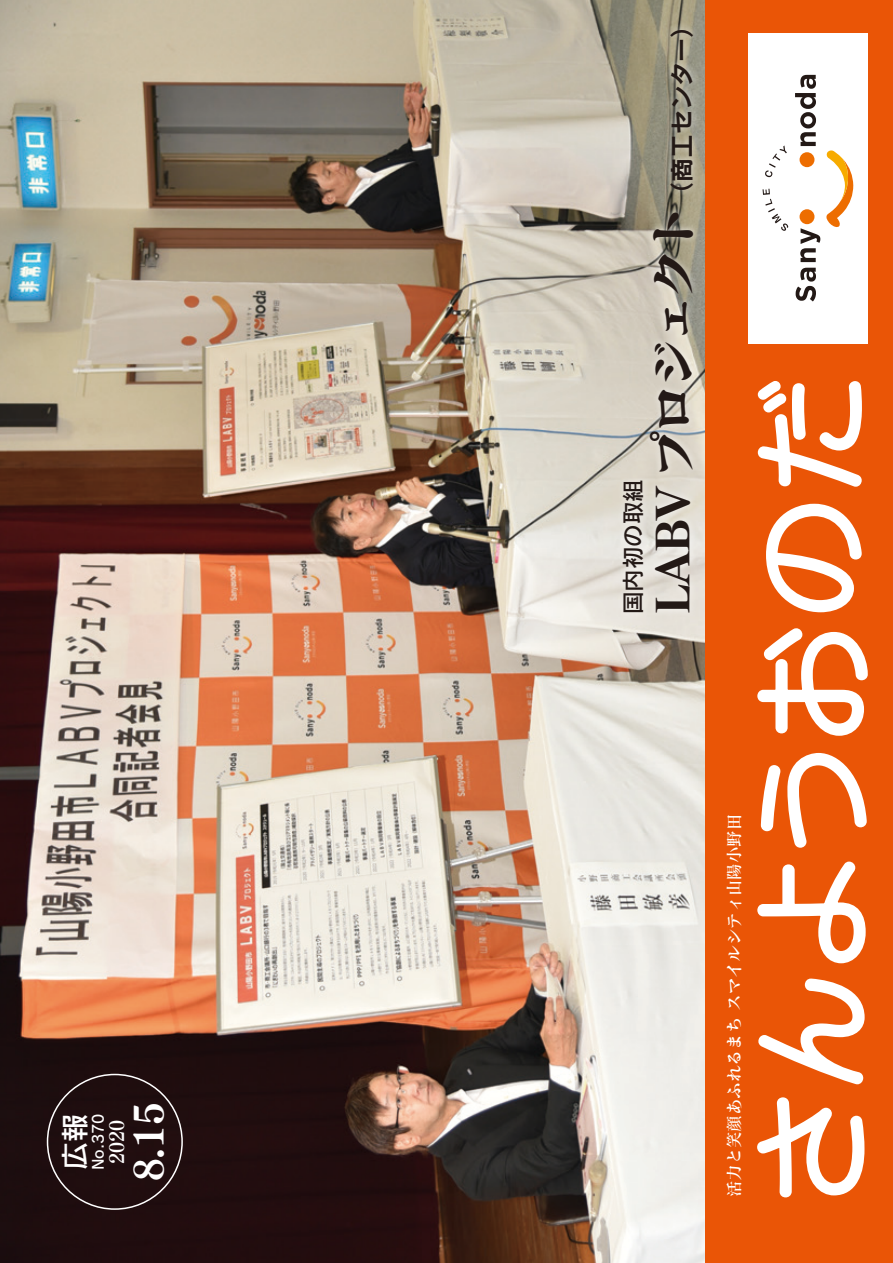
<style>
.page{position:relative;width:893px;height:1263px;background:#fff}
.page>*{position:absolute;margin:0;border:0;box-sizing:border-box;transform-origin:0 0}
.t1{font:117px "Anito Std M";letter-spacing:.01em;color:#fff}
.t2{font:45px "Matisse Pro EB";color:#231916}
.t3{font:39px "Tsuku Min Pro E";color:#fff}
.t4{font:28.5px "Rodin Pro DB";color:#fff}
.t5{font:22.5px "Rodin Pro DB";color:#231916}
.t6{font:19.5px "Tsuku Min Pro B";color:#fff}
.t7{font:16.5px "Matisse Pro DB";color:#fff}
.t8{font:15px "Rodin Pro DB";color:#fff}
.s1{font-family:"Rodin Pro B";font-size:24px}
</style>
<div class="page">
<img style="left:0;top:0;width:706px;height:1263px">
<div style="left:706px;top:0;width:187px;height:1263px;background:#ea5506"></div>
<div style="left:748px;top:33px;width:119px;height:310px;background:#fff"></div>
<svg style="left:757px;top:1097px;width:108px;height:101px"></svg>
<svg style="left:758px;top:978px;width:107px;height:107px"></svg>
<svg style="left:757px;top:861px;width:109px;height:103px"></svg>
<svg style="left:760px;top:752px;width:107px;height:96px"></svg>
<svg style="left:757px;top:628px;width:111px;height:108px"></svg>
<svg style="left:766px;top:503px;width:96px;height:110px"></svg>
<svg style="left:757px;top:381px;width:105px;height:106px"></svg>
<div style="left:616px;top:22px;width:84px;height:599px;background:#fff;opacity:.75"></div>
<svg style="left:762px;top:189px;width:27px;height:42px"></svg>
<svg style="left:765px;top:145px;width:22px;height:32px"></svg>
<svg style="left:826px;top:150px;width:27px;height:77px"></svg>
<svg style="left:796px;top:268px;width:20px;height:33px"></svg>
<svg style="left:800px;top:228px;width:20px;height:34px"></svg>
<svg style="left:795px;top:75px;width:21px;height:71px"></svg>
<div style="left:800px;top:152px;width:14px;height:15px;background:#ed6d00;border-radius:50%"></div>
<div style="left:800px;top:209px;width:14px;height:15px;background:#ed6d00;border-radius:50%"></div>
<p class="t4" style="left:56px;top:1170px;width:58px;rotate:-90deg">広報</p>
<p class="t8" style="left:88px;top:1170px;width:58px;rotate:-90deg">No.370</p>
<p class="t6" style="left:102px;top:1164px;width:46px;rotate:-90deg">2020</p>
<p class="t3" style="left:118px;top:1181px;width:80px;rotate:-90deg">8.15</p>
<p class="t2" style="left:643px;top:614px;width:602px;rotate:-90deg">LABV プロジェクト<span class="s1">（商工センター）</span></p>
<p class="t5" style="left:618px;top:614px;width:136px;rotate:-90deg">国内初の取組</p>
<p class="t7" style="left:723px;top:1197px;width:384px;rotate:-90deg">活力と笑顔あふれるまち スマイルシティ山陽小野田</p>
<p class="t1" style="left:739px;top:1208px;width:835px;rotate:-90deg">さんようおのだ</p>
</div>
